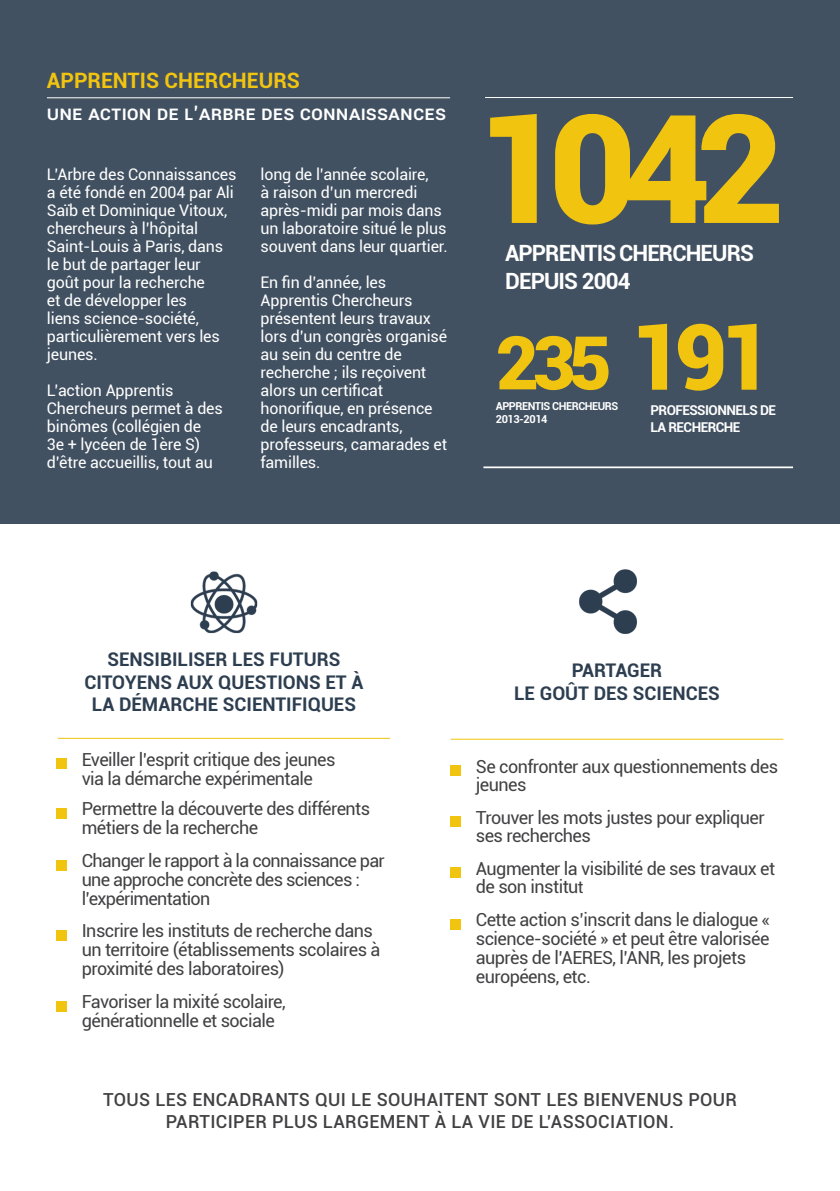
<style>
.page{position:relative;width:840px;height:1191px;background:#fff}
.page>*{position:absolute;margin:0;border:0;box-sizing:border-box;transform-origin:0 0}
.t1{font:900 151.2px "Roboto";color:#f1c40f}
.t2{font:900 91.4px "Roboto";color:#f1c40f}
.t3{font:900 74.2px "Roboto";color:#f1c40f}
.t4{font:700 22.4px/28px "Roboto";letter-spacing:-.04em;color:#fff}
.t5{font:700 21.2px "Roboto";color:#f1c40f}
.t6{font:500 20px "Roboto";color:#fff}
.t7{font:700 18.8px/22.6px "Roboto";color:#2d3e50;text-align:center}
.t8{font:18px/18.8px "Roboto";letter-spacing:-.03em;color:#414042}
.t9{font:500 18px/22px "Roboto";letter-spacing:.02em;color:#414042}
.t10{font:16px/18px "Roboto";letter-spacing:-.01em;color:#fff}
.t11{font:700 13.6px/17px "Roboto";letter-spacing:-.04em;color:#fff}
.t12{font:700 11px/13.8px "Roboto";letter-spacing:-.04em;color:#fff}
.s1{font-size:17px}
</style>
<div class="page">
<div style="left:0;top:0;width:839px;height:524px;background:#425161"></div>
<hr style="left:47px;top:97px;width:403px;height:1px;background:#fff">
<hr style="left:483px;top:466px;width:309px;height:2px;background:#fff">
<hr style="left:485px;top:97px;width:307px;height:1px;background:#fff">
<div style="left:57px;top:759px;width:10px;height:10px;background:#f1c40f"></div>
<div style="left:57px;top:808px;width:10px;height:10px;background:#f1c40f"></div>
<div style="left:57px;top:860px;width:10px;height:10px;background:#f1c40f"></div>
<div style="left:57px;top:930px;width:10px;height:11px;background:#f1c40f"></div>
<div style="left:57px;top:1001px;width:10px;height:10px;background:#f1c40f"></div>
<hr style="left:58px;top:738px;width:332px;height:1px;background:#f1c40f">
<img style="left:190px;top:571px;width:68px;height:63px">
<div style="left:450px;top:765px;width:11px;height:11px;background:#f1c40f"></div>
<div style="left:450px;top:816px;width:11px;height:11px;background:#f1c40f"></div>
<div style="left:450px;top:867px;width:11px;height:11px;background:#f1c40f"></div>
<div style="left:450px;top:919px;width:11px;height:10px;background:#f1c40f"></div>
<hr style="left:450px;top:739px;width:332px;height:1px;background:#f1c40f">
<img style="left:579px;top:570px;width:58px;height:63px">
<h3 class="t5" style="left:47px;top:65px;width:254px">APPRENTIS CHERCHEURS</h3>
<p class="t6" style="left:47px;top:99px;width:400px">UNE ACTION DE L’ARBRE DES CONNAISSANCES</p>
<p class="t10" style="left:47px;top:165px;width:191px">L’Arbre des Connaissances a été fondé en 2004 par Ali<br>Saïb et Dominique Vitoux, chercheurs à l’hôpital<br>Saint-Louis à Paris, dans le but de partager leur goût pour la recherche<br>et de développer les<br>liens science-société, particulièrement vers les jeunes.</p>
<p class="t10" style="left:47px;top:381px;width:177px">L’action Apprentis<br>Chercheurs permet à des binômes (collégien de<br>3e + lycéen de 1ère S) d’être accueillis, tout au</p>
<p class="t10" style="left:260px;top:165px;width:188px">long de l’année scolaire,<br>à raison d’un mercredi après-midi par mois dans un laboratoire situé le plus souvent dans leur quartier.</p>
<p class="t10" style="left:260px;top:273px;width:188px">En fin d’année, les<br>Apprentis Chercheurs présentent leurs travaux lors d’un congrès organisé au sein du centre de recherche ; ils reçoivent alors un certificat honorifique, en présence de leurs encadrants, professeurs, camarades et familles.</p>
<h1 class="t1" style="left:474px;top:62px;width:311px">1042</h1>
<h3 class="t4" style="left:505px;top:238px;width:250px">APPRENTIS CHERCHEURS<br>DEPUIS 2004</h3>
<h3 class="t3" style="left:495px;top:310px;width:117px">235</h3>
<p class="t12" style="left:495px;top:398px;width:124px">APPRENTIS CHERCHEURS<br>2013-2014</p>
<h2 class="t2" style="left:629px;top:292px;width:144px">191</h2>
<p class="t11" style="left:650px;top:401px;width:127px">PROFESSIONNELS DE<br>LA RECHERCHE</p>
<p class="t7" style="left:84px;top:647px;width:280px">SENSIBILISER LES FUTURS<br>CITOYENS AUX QUESTIONS ET À<br>LA DÉMARCHE SCI ENTIFIQUES</p>
<p class="t8" style="left:82px;top:749px;width:255px">Eveiller l’esprit critique des jeunes via la démarche expérimentale</p>
<p class="t8" style="left:82px;top:798px;width:290px">Permettre la découverte des différents métiers de la recherche</p>
<p class="t8" style="left:82px;top:850px;width:304px">Changer le rapport à la connaissance par une approche concrète des sciences : l’expérimentation</p>
<p class="t8" style="left:82px;top:921px;width:300px">Inscrire les instituts de recherche dans un territoire (établissements scolaires à proximité des laboratoires)</p>
<p class="t8" style="left:82px;top:991px;width:205px">Favoriser la mixité scolaire, générationnelle et sociale</p>
<p class="t7" style="left:514px;top:658px;width:207px">PARTAGER<br>LE GOÛT DES SCI ENCES</p>
<p class="t8" style="left:475px;top:756px;width:304px">Se confronter aux questionnements des jeunes</p>
<p class="t8" style="left:475px;top:807px;width:290px">Trouver les mots justes pour expliquer ses recherches</p>
<p class="t8" style="left:475px;top:858px;width:301px">Augmenter la visibilité de ses travaux et de son institu<span class="s1">t</span></p>
<p class="t8" style="left:475px;top:910px;width:295px;text-align:justify">Cette action s’inscrit dans le dialogue « science-société » et peut être valorisée auprès de l’AERES, l’ANR</p>
<p class="t8" style="left:660px;top:947px;width:87px">, les projets</p>
<p class="t8" style="left:475px;top:966px;width:116px">européens, etc.</p>
<p class="t9" style="left:166px;top:1088px;width:567px;text-indent:-63px">TOUS LES ENCADRANTS QUI LE SOUHAITENT SONT LES BI ENVENUS POUR<br>PARTICIP</p>
<p class="t9" style="left:245px;top:1110px;width:363px">ER PLUS LARGEMENT À LA VI E DE L’ASSOCIATI</p>
<p class="t9" style="left:643px;top:1110px;width:32px">ON.</p>
</div>
